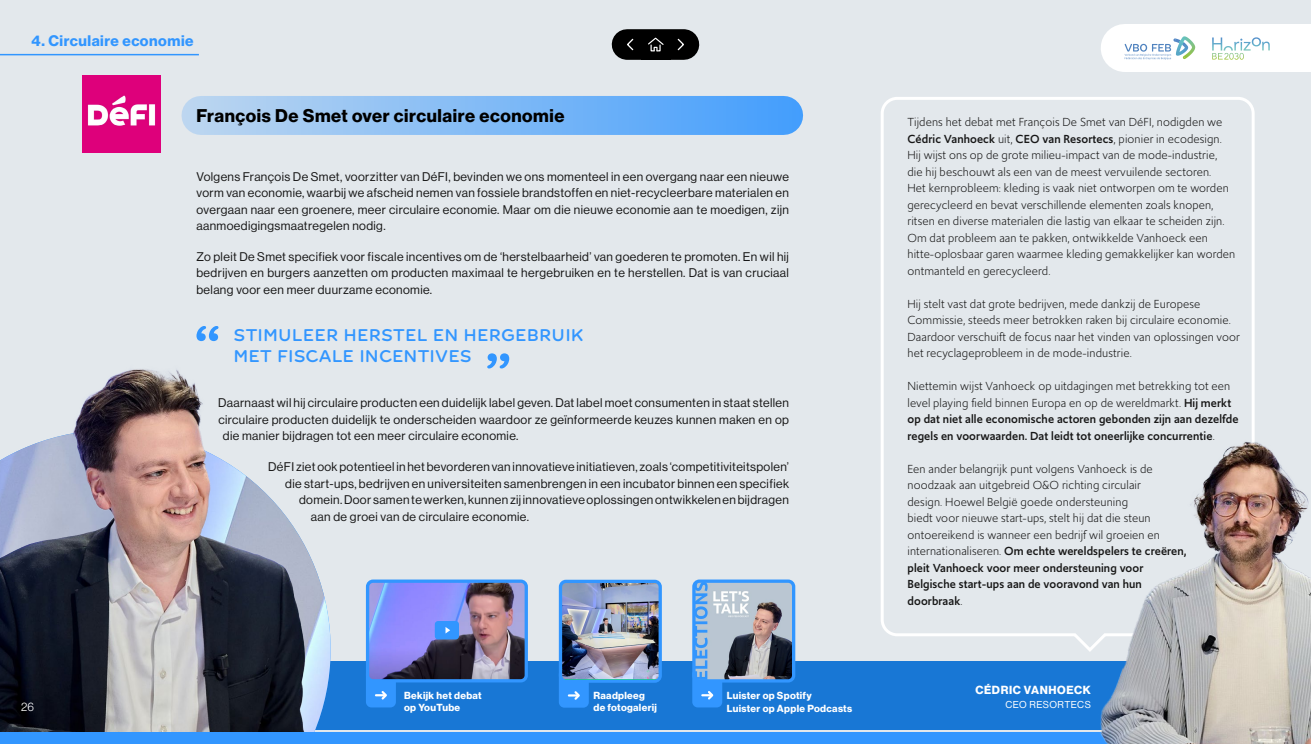
<style>
.page{position:relative;width:1311px;height:744px;background:#e3e8ec}
.page>*{position:absolute;margin:0;border:0;box-sizing:border-box;transform-origin:0 0}
.t1{font:500 18px/21px "Farm New";letter-spacing:.01em;color:#3296ff}
.t2{font:18px "N Haas Grotesk DS Pro 75 Bd";letter-spacing:.03em;color:#000}
.t3{font:15px "N Haas Grotesk DS Pro 75 Bd";letter-spacing:.035em;color:#3296ff}
.t4{font:12.3px/16.5px "Upgrade";letter-spacing:.01em;color:#171717}
.t5{font:12.3px/16.5px "N Haas Grotesk DS Pro 55 Rg";letter-spacing:.03em;color:#171717;text-align:justify}
.t6{font:500 12.3px/16.5px "Upgrade";letter-spacing:.01em;color:#171717}
.t7{font:12px "N Haas Grotesk DS Pro 45 Lt";color:#fff}
.t8{font:11.52px "N Haas Grotesk DS Pro 75 Bd";letter-spacing:.055em;color:#fff}
.t9{font:10.05px/11.5px "N Haas Grotesk DS Pro 75 Bd";letter-spacing:.03em;color:#fff}
.t10{font:9.81px "N Haas Grotesk DS Pro 55 Rg";letter-spacing:.045em;color:#fff}
.s1{font-weight:500}
.s2{font-weight:400}
</style>
<div class="page">
<div style="left:0;top:661px;width:1311px;height:68px;background:#1877d5"></div>
<img style="left:83px;top:76px;width:78px;height:77px">
<div style="left:201px;top:96px;width:583px;height:39px;background:linear-gradient(to right,#bad5f0,#479ffc)"></div>
<img style="left:0;top:369px;width:354px;height:363px">
<svg style="left:197px;top:326px;width:22px;height:15px"></svg>
<svg style="left:487px;top:353px;width:22px;height:15px"></svg>
<div style="left:1125px;top:24px;width:186px;height:48px;background:#fff"></div>
<svg style="left:1125px;top:36px;width:70px;height:24px"></svg>
<svg style="left:1212px;top:37px;width:58px;height:23px"></svg>
<div style="left:627px;top:29px;width:57px;height:31px;background:#000"></div>
<svg style="left:677px;top:38px;width:8px;height:13px"></svg>
<svg style="left:626px;top:38px;width:8px;height:13px"></svg>
<svg style="left:648px;top:37px;width:16px;height:15px"></svg>
<div style="left:0;top:732px;width:1311px;height:12px;background:#3296ff"></div>
<hr style="left:0;top:54px;width:199px;height:1px;background:#3296ff">
<div style="left:366px;top:669px;width:30px;height:38px;background:#3296ff;border-radius:6px"></div>
<svg style="left:376px;top:691px;width:11px;height:9px"></svg>
<img style="left:370px;top:584px;width:154px;height:94px">
<div style="left:366px;top:580px;width:162px;height:102px;border:3px solid #3296ff;border-radius:6px"></div>
<div style="left:435px;top:621px;width:24px;height:18px;background:#3296ff;border-radius:3px"></div>
<svg style="left:446px;top:627px;width:4px;height:6px"></svg>
<div style="left:692px;top:669px;width:30px;height:38px;background:#3296ff;border-radius:6px"></div>
<svg style="left:702px;top:691px;width:12px;height:9px"></svg>
<img style="left:696px;top:581px;width:98px;height:98px">
<div style="left:692px;top:580px;width:103px;height:103px;border:3px solid #3296ff;border-radius:6px"></div>
<div style="left:559px;top:669px;width:30px;height:39px;background:#3296ff;border-radius:6px"></div>
<svg style="left:569px;top:691px;width:11px;height:9px"></svg>
<img style="left:563px;top:584px;width:95px;height:95px">
<div style="left:559px;top:580px;width:103px;height:103px;border:3px solid #3296ff;border-radius:6px"></div>
<svg style="left:881px;top:97px;width:374px;height:539px"></svg>
<img style="left:1062px;top:410px;width:249px;height:334px">
<p class="t3" style="left:32px;top:32px;width:163px">4. Circulaire economie</p>
<h1 class="t2" style="left:196px;top:105px;width:369px">François De Smet over circulaire economie</h1>
<p class="t5" style="left:196px;top:168px;width:594px">Volgens François De Smet, voorzitter van DéFI, bevinden we ons momenteel in een overgang naar een nieuwe vorm van economie, waarbij we afscheid nemen van fossiele brandstoffen en niet-recycleerbare materialen en overgaan naar een groenere, meer circulaire economie. Maar om die nieuwe economie aan te moedigen, zijn aanmoedigingsmaatregelen nodig.</p>
<p class="t5" style="left:196px;top:248px;width:594px">Zo pleit De Smet specifiek voor fiscale incentives om de ‘herstelbaarheid’ van goederen te promoten. En wil hij bedrijven en burgers aanzetten om producten maximaal te hergebruiken en te herstellen. Dat is van cruciaal belang voor een meer duurzame economie.</p>
<h1 class="t1" style="left:234px;top:325px;width:351px">STIMULEER HERSTEL EN HERGEBRUIK<br>MET FISCALE INCENTIVES</h1>
<p class="t5" style="left:218px;top:395px;width:572px">Daarnaast wil hij circulaire producten een duidelijk label geven. Dat label moet consumenten in staat stellen</p>
<p class="t5" style="left:218px;top:411px;width:572px">circulaire producten duidelijk te onderscheiden waardoor ze geïnformeerde keuzes kunnen maken en op</p>
<p class="t5" style="left:223px;top:428px;width:297px">die manier bijdragen tot een meer circulaire economie.</p>
<p class="t5" style="left:268px;top:459px;width:522px">DéFI ziet ook potentieel in het bevorderen van innovatieve initiatieven, zoals ‘competitiviteitspolen’</p>
<p class="t5" style="left:285px;top:475px;width:505px">die start-ups, bedrijven en universiteiten samenbrengen in een incubator binnen een specifiek</p>
<p class="t5" style="left:299px;top:492px;width:491px">domein. Door samen te werken, kunnen zij innovatieve oplossingen ontwikkelen en bijdragen</p>
<p class="t5" style="left:311px;top:508px;width:220px">aan de groei van de circulaire economie.</p>
<p class="t4" style="left:908px;top:114px;width:329px">Tijdens het debat met François De Smet van DéFI, nodigden we <span class="s1">Cédric Vanhoeck</span> uit, <span class="s1">CEO van Resortecs</span>, pionier in ecodesign.<br>Hij wijst ons op de grote milieu-impact van de mode-industrie, die hij beschouwt als een van de meest vervuilende sectoren.<br>Het kernprobleem: kleding is vaak niet ontworpen om te worden gerecycleerd en bevat verschillende elementen zoals knopen, ritsen en diverse materialen die lastig van elkaar te scheiden zijn.<br>Om dat probleem aan te pakken, ontwikkelde Vanhoeck een hitte-oplosbaar garen waarmee kleding gemakkelijker kan worden ontmanteld en gerecycleerd.</p>
<p class="t4" style="left:908px;top:295px;width:334px">Hij stelt vast dat grote bedrijven, mede dankzij de Europese Commissie, steeds meer betrokken raken bij circulaire economie.<br>Daardoor verschuift de focus naar het vinden van oplossingen voor het recyclageprobleem in de mode-industrie.</p>
<p class="t6" style="left:908px;top:378px;width:333px"><span class="s2">Niettemin wijst Vanhoeck op uitdagingen met betrekking tot een level playing field binnen Europa en op de wereldmarkt.</span> Hij merkt op dat niet alle economische actoren gebonden zijn aan dezelfde regels en voorwaarden. Dat leidt tot oneerlijke concurrentie<span class="s2">.</span></p>
<p class="t4" style="left:908px;top:460px;width:280px">Een ander belangrijk punt volgens Vanhoeck is de noodzaak aan uitgebreid O&amp;O richting circulair<br>design. Hoewel België goede ondersteuning<br>biedt voor nieuwe start-ups, stelt hij dat die steun ontoereikend is wanneer een bedrijf wil groeien en internationaliseren. <span class="s1">Om echte wereldspelers te creëren, pleit Vanhoeck voor meer ondersteuning voor Belgische start-ups aan de vooravond van hun doorbraak</span>.</p>
<p class="t8" style="left:975px;top:683px;width:117px">CÉDRIC VANHOECK</p>
<p class="t9" style="left:404px;top:690px;width:79px">Bekijk het debat op YouTube</p>
<p class="t9" style="left:727px;top:689px;width:127px;line-height:13px">Luister op Spotify<br>Luister op Apple Podcasts</p>
<p class="t9" style="left:593px;top:690px;width:65px">Raadpleeg de fotogalerij</p>
<p class="t7" style="left:21px;top:700px;width:15px">26</p>
<p class="t10" style="left:1005px;top:699px;width:87px">CEO RESORTECS</p>
</div>
